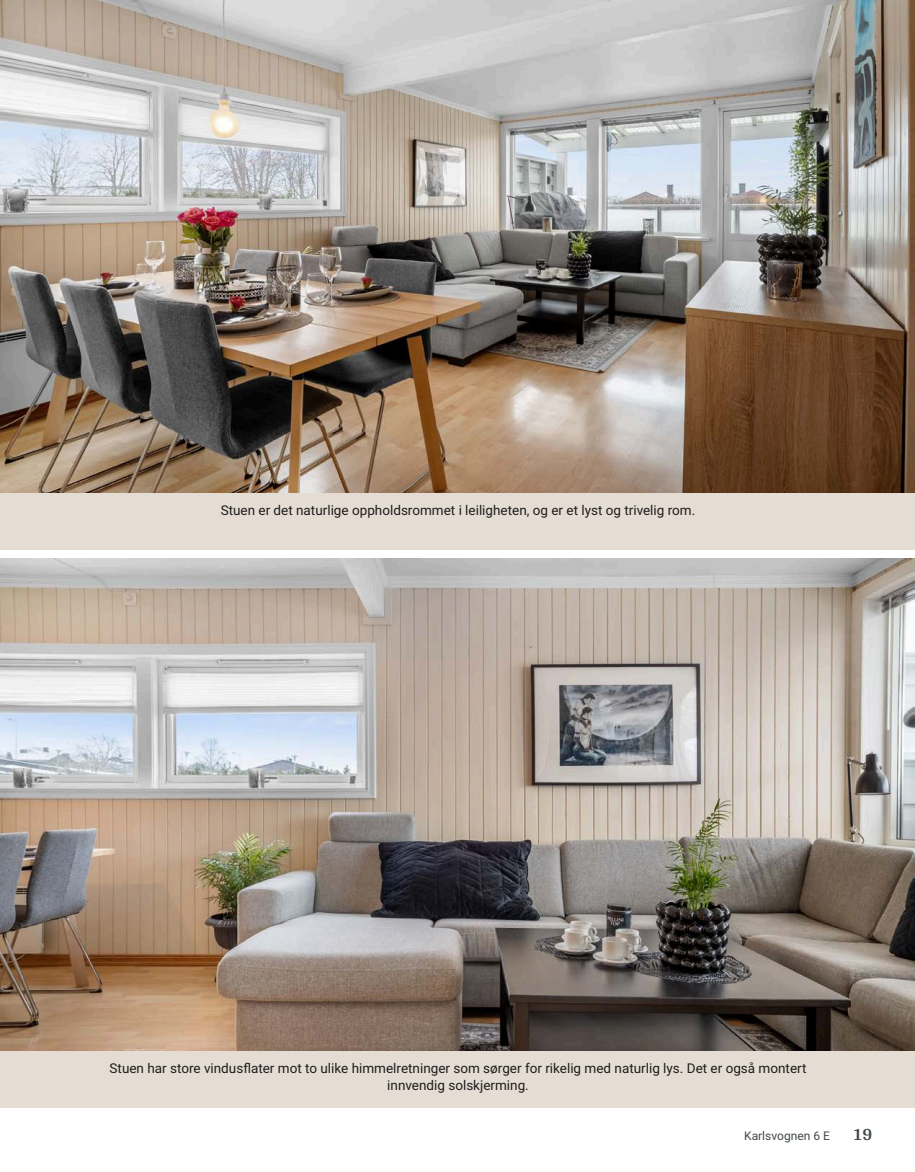
<style>
.page{position:relative;width:915px;height:1172px;background:#fff}
.page>*{position:absolute;margin:0;border:0;box-sizing:border-box;transform-origin:0 0}
.t1{font:700 18px "Arya";color:#414749}
.t2{font:13.5px/16.5px "Roboto Vitec";color:#1d1d1b;text-align:center}
.t3{font:12px "Roboto Vitec";color:#414749}
</style>
<div class="page">
<div style="left:0;top:492px;width:914px;height:58px;background:#e5dcd4"></div>
<div style="left:0;top:1050px;width:914px;height:58px;background:#e5dcd4"></div>
<img style="left:0;top:0;width:914px;height:492px">
<img style="left:0;top:558px;width:914px;height:492px">
<p class="t2" style="left:221px;top:501px;width:476px">Stuen er det naturlige oppholdsrommet i leiligheten, og er et lyst og trivelig rom.</p>
<p class="t2" style="left:109px;top:1060px;width:698px">Stuen har store vindusflater mot to ulike himmelretninger som sørger for rikelig med naturlig lys. Det er også montert innvendig solskjerming.</p>
<p class="t3" style="left:744px;top:1127px;width:87px">Karlsvognen 6 E</p>
<h1 class="t1" style="left:852px;top:1123px;width:21px">19</h1>
</div>
